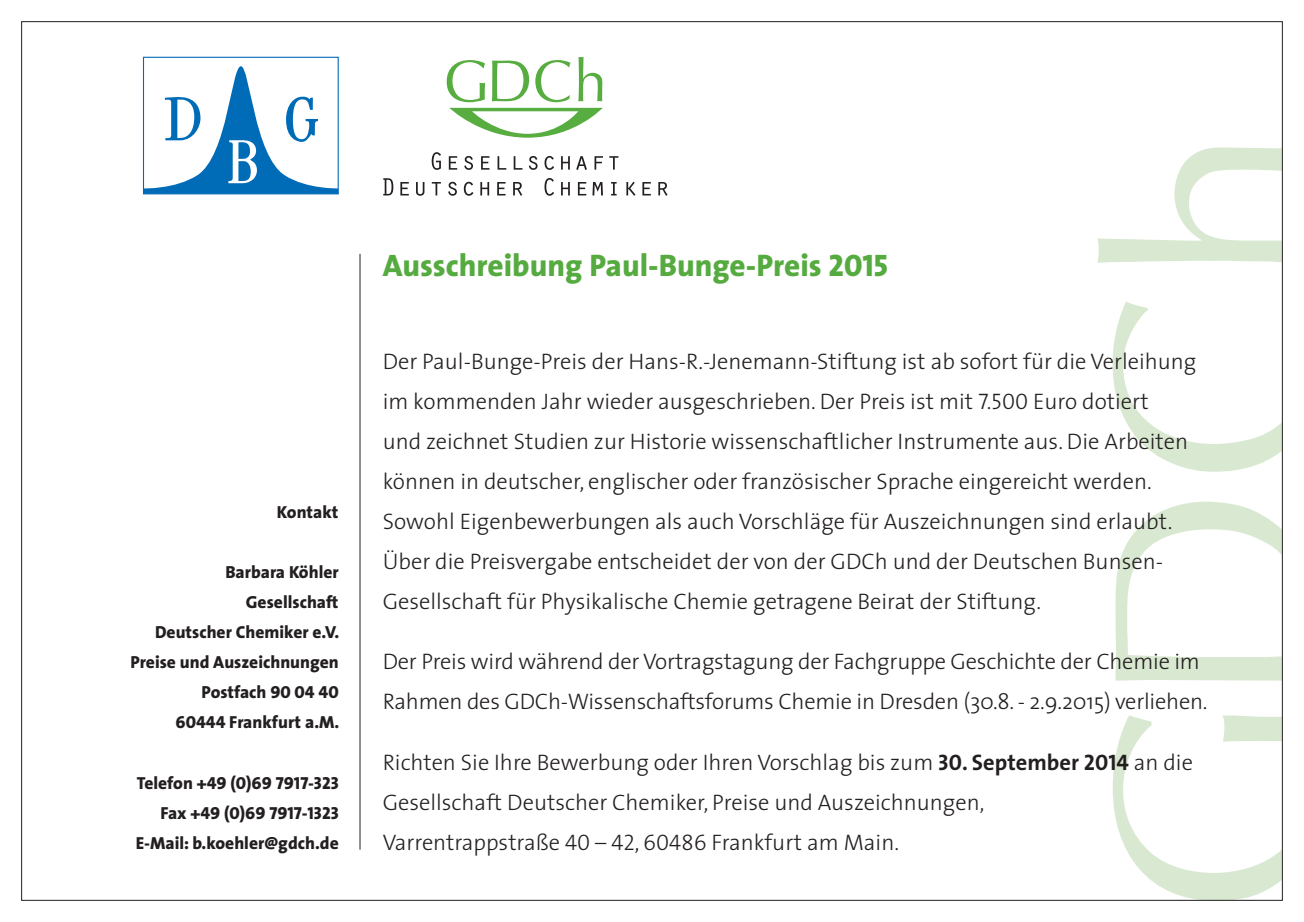
<style>
.page{position:relative;width:1304px;height:922px;background:#fff}
.page>*{position:absolute;margin:0;border:0;box-sizing:border-box;transform-origin:0 0}
.t1{font:800 31.25px "The Sans";color:#56ab40}
.t2{font:300 22.5px/40px "The Sans";color:#231f20}
.t3{font:800 17.5px/30px "The Sans";color:#231f20;text-align:right}
.t4{font:17.5px/30px "The Sans Extra Bold Caps";color:#231f20;text-align:right}
.s1{font-family:"The Sans Extra Bold Caps";font-weight:400}
.s2{font-family:"The Sans";font-weight:800}
.s3{font-family:"The Sans Light Caps";font-weight:400}
.s4{font-family:"The Sans Bold Caps";font-weight:400}
.s5{font-weight:700}
</style>
<div class="page">
<svg style="left:1113px;top:715px;width:168px;height:183px"></svg>
<svg style="left:1112px;top:302px;width:169px;height:170px"></svg>
<svg style="left:1097px;top:147px;width:184px;height:116px"></svg>
<svg style="left:1115px;top:501px;width:166px;height:180px"></svg>
<svg style="left:383px;top:178px;width:10px;height:17px"></svg>
<svg style="left:400px;top:182px;width:9px;height:13px"></svg>
<svg style="left:416px;top:182px;width:8px;height:14px"></svg>
<svg style="left:432px;top:182px;width:9px;height:13px"></svg>
<svg style="left:448px;top:182px;width:9px;height:14px"></svg>
<svg style="left:464px;top:182px;width:9px;height:14px"></svg>
<svg style="left:480px;top:182px;width:9px;height:13px"></svg>
<svg style="left:497px;top:182px;width:9px;height:13px"></svg>
<svg style="left:513px;top:182px;width:9px;height:14px"></svg>
<svg style="left:544px;top:178px;width:10px;height:18px"></svg>
<svg style="left:561px;top:182px;width:9px;height:13px"></svg>
<svg style="left:578px;top:182px;width:8px;height:13px"></svg>
<svg style="left:592px;top:182px;width:11px;height:13px"></svg>
<svg style="left:611px;top:182px;width:6px;height:13px"></svg>
<svg style="left:626px;top:182px;width:9px;height:14px"></svg>
<svg style="left:642px;top:182px;width:9px;height:13px"></svg>
<svg style="left:658px;top:182px;width:10px;height:14px"></svg>
<svg style="left:432px;top:152px;width:9px;height:18px"></svg>
<svg style="left:449px;top:156px;width:8px;height:14px"></svg>
<svg style="left:464px;top:156px;width:9px;height:14px"></svg>
<svg style="left:481px;top:156px;width:8px;height:14px"></svg>
<svg style="left:498px;top:156px;width:8px;height:14px"></svg>
<svg style="left:514px;top:156px;width:8px;height:14px"></svg>
<svg style="left:529px;top:156px;width:9px;height:14px"></svg>
<svg style="left:544px;top:156px;width:10px;height:14px"></svg>
<svg style="left:561px;top:156px;width:9px;height:14px"></svg>
<svg style="left:576px;top:156px;width:11px;height:14px"></svg>
<svg style="left:594px;top:156px;width:9px;height:14px"></svg>
<svg style="left:609px;top:156px;width:9px;height:14px"></svg>
<svg style="left:447px;top:60px;width:38px;height:42px"></svg>
<svg style="left:535px;top:60px;width:35px;height:42px"></svg>
<svg style="left:578px;top:57px;width:24px;height:44px"></svg>
<svg style="left:492px;top:60px;width:37px;height:41px"></svg>
<svg style="left:449px;top:108px;width:154px;height:30px"></svg>
<div style="left:143px;top:57px;width:196px;height:137px;border:1px solid #006bb6"></div>
<svg style="left:144px;top:66px;width:194px;height:128px"></svg>
<hr style="left:360px;top:254px;width:1px;height:595px;background:#231f20">
<p class="t3" style="left:277px;top:497px;width:63px">Kontakt</p>
<p class="t3" style="left:130px;top:557px;width:211px">Barbara Köhler<br>Gesellschaft<br>Deutscher Chemiker e.V.<br>Preise und Auszeichnungen<br>Postfach <span class="s1">90 04 40<br>60444</span> Frankfurt a.M.</p>
<p class="t4" style="left:137px;top:767px;width:204px"><span class="s2">Telefon</span> +49 (0)69 7917-323<br><span class="s2">Fax</span> +49 (0)69 7917-1323</p>
<p class="t3" style="left:136px;top:827px;width:204px">E-Mail: b.koehler@gdch.de</p>
<h1 class="t1" style="left:383px;top:239px;width:507px">Ausschreibung Paul-Bunge-Preis <span class="s1">2015</span></h1>
<p class="t2" style="left:383px;top:340px;width:815px">Der Paul-Bunge-Preis der Hans-R.-Jenemann-Stiftung ist ab sofort für die Verleihung im kommenden Jahr wieder ausgeschrieben. Der Preis ist mit <span class="s3">7.500</span> Euro dotiert<br>und zeichnet Studien zur Historie wissenschaftlicher Instrumente aus. Die Arbeiten können in deutscher, englischer oder französischer Sprache eingereicht werden.<br>Sowohl Eigenbewerbungen als auch Vorschläge für Auszeichnungen sind erlaubt.<br>Über die Preisvergabe entscheidet der von der GDCh und der Deutschen Bunsen-Gesellschaft für Physikalische Chemie getragene Beirat der Stiftung.</p>
<p class="t2" style="left:383px;top:641px;width:826px">Der Preis wird während der Vortragstagung der Fachgruppe Geschichte der Chemie im<br>Rahmen des GDCh-Wissenschaftsforums Chemie in Dresden (30.8. - 2.9.2015) verliehen.</p>
<p class="t2" style="left:383px;top:741px;width:812px">Richten Sie Ihre Bewerbung oder Ihren Vorschlag bis zum <span class="s4">30</span><span class="s5">. September</span> <span class="s4">2014</span> an die<br>Gesellschaft Deutscher Chemiker, Preise und Auszeichnungen,<br>Varrentrappstraße <span class="s3">40 – 42, 60486</span> Frankfurt am Main.</p>
</div>
